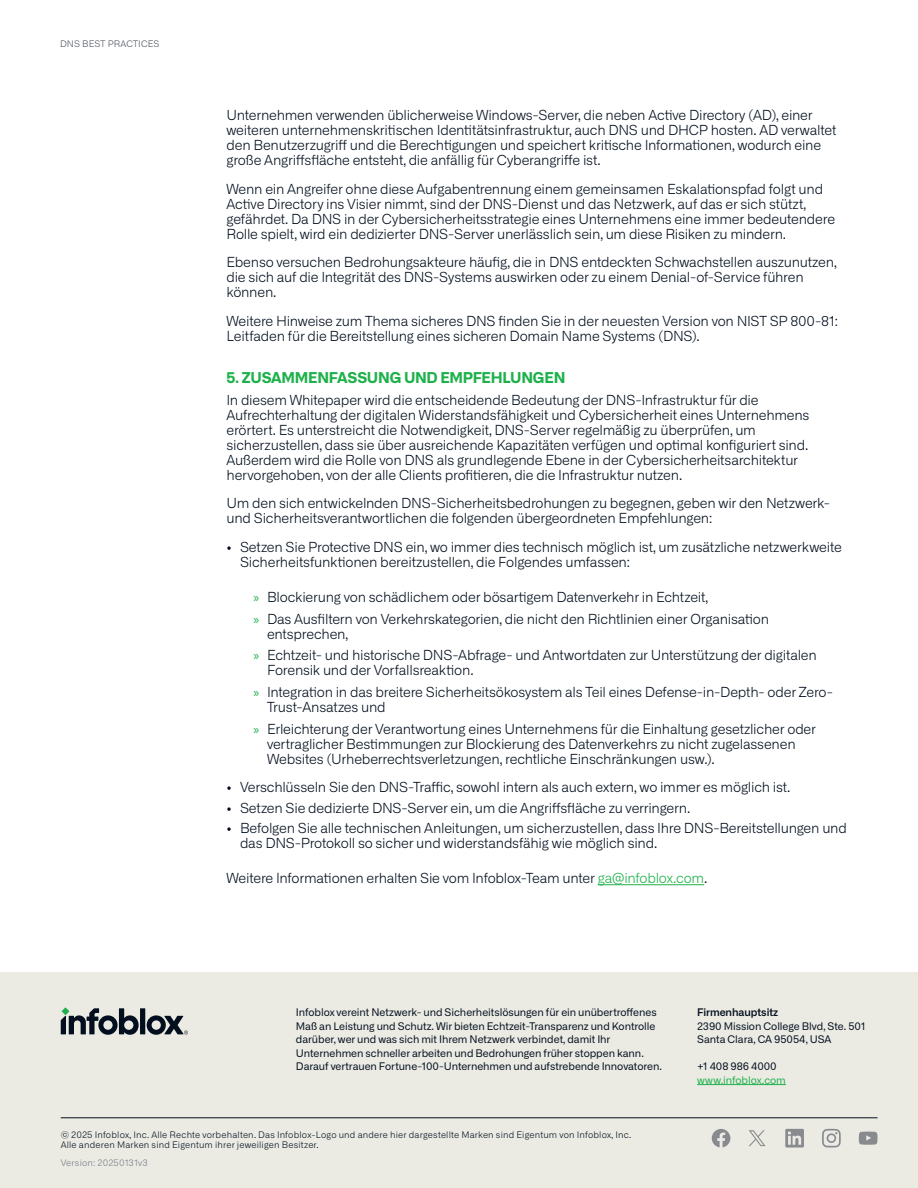
<style>
.page{position:relative;width:918px;height:1188px;background:#fff}
.page>*{position:absolute;margin:0;border:0;box-sizing:border-box;transform-origin:0 0}
.Heading_Level_1{font:700 15px "Alliance No.2";letter-spacing:-.02em;color:#1eb14b}
.body_text{font:300 13.8px/15px "Alliance No.1";letter-spacing:-.015em;color:#030f1e}
.t1{font:10.5px/13.5px "Alliance No.1";letter-spacing:-.005em;color:#030f1e}
.t2{font:10.5px "Alliance No.1";letter-spacing:-.005em;color:#1eb14b}
.t3{font:600 10.5px "Alliance No.1";letter-spacing:-.005em;color:#030f1e}
.t4{font:300 9px/9.8px "Alliance No.1";letter-spacing:.02em;color:#030f1e}
.t5{font:300 9px "Alliance No.1";letter-spacing:.005em;color:#797b86}
.t6{font:300 9px "Alliance No.1";letter-spacing:.01em;color:#4d515e}
.s1{font-family:"Myriad Pro";font-weight:400;color:#1eb14b}
.s2{color:#1eb14b}
</style>
<div class="page">
<div style="left:0;top:972px;width:918px;height:216px;background:#ebebe4"></div>
<div style="left:140px;top:1008px;width:5px;height:26px;background:#030f1e"></div>
<svg style="left:147px;top:1015px;width:41px;height:20px"></svg>
<svg style="left:61px;top:1008px;width:78px;height:27px"></svg>
<hr style="left:697px;top:1084px;width:89px;height:1px;background:#1eb14b">
<svg style="left:822px;top:1129px;width:19px;height:18px"></svg>
<svg style="left:859px;top:1132px;width:19px;height:13px"></svg>
<svg style="left:785px;top:1129px;width:19px;height:19px"></svg>
<svg style="left:712px;top:1129px;width:18px;height:18px"></svg>
<hr style="left:61px;top:1118px;width:817px;height:1px;background:#030f1e">
<svg style="left:749px;top:1130px;width:17px;height:16px"></svg>
<hr style="left:598px;top:884px;width:106px;height:1px;background:#1eb14b">
<p class="t6" style="left:60px;top:39px;width:101px">DNS BEST PRACTICES</p>
<p class="body_text" style="left:226px;top:108px;width:611px">Unternehmen verwenden üblicherweise Windows-Server, die neben Active Directory (AD), einer weiteren unternehmenskritischen Identitätsinfrastruktur, auch DNS und DHCP hosten. AD verwaltet den Benutzerzugriff und die Berechtigungen und speichert kritische Informationen, wodurch eine große Angriffsfläche entsteht, die anfällig für Cyberangriffe ist.</p>
<p class="body_text" style="left:226px;top:181px;width:610px">Wenn ein Angreifer ohne diese Aufgabentrennung einem gemeinsamen Eskalationspfad folgt und Active Directory ins Visier nimmt, sind der DNS-Dienst und das Netzwerk, auf das er sich stützt, gefährdet. Da DNS in der Cybersicherheitsstrategie eines Unternehmens eine immer bedeutendere Rolle spielt, wird ein dedizierter DNS-Server unerlässlich sein, um diese Risiken zu mindern.</p>
<p class="body_text" style="left:226px;top:255px;width:612px">Ebenso versuchen Bedrohungsakteure häufig, die in DNS entdeckten Schwachstellen auszunutzen, die sich auf die Integrität des DNS-Systems auswirken oder zu einem Denial-of-Service führen können.</p>
<p class="body_text" style="left:226px;top:313px;width:613px">Weitere Hinweise zum Thema sicheres DNS finden Sie in der neuesten Version von NIST SP 800-81:<br>Leitfaden für die Bereitstellung eines sicheren Domain Name Systems (DNS).</p>
<p class="Heading_Level_1" style="left:226px;top:367px;width:340px">5. ZUSAMMENFASSUNG UND EMPFEHLUNGEN</p>
<p class="body_text" style="left:226px;top:392px;width:585px">In diesem Whitepaper wird die entscheidende Bedeutung der DNS-Infrastruktur für die Aufrechterhaltung der digitalen Widerstandsfähigkeit und Cybersicherheit eines Unternehmens erörtert. Es unterstreicht die Notwendigkeit, DNS-Server regelmäßig zu überprüfen, um sicherzustellen, dass sie über ausreichende Kapazitäten verfügen und optimal konfiguriert sind.<br>Außerdem wird die Rolle von DNS als grundlegende Ebene in der Cybersicherheitsarchitektur hervorgehoben, von der alle Clients profitieren, die die Infrastruktur nutzen.</p>
<p class="body_text" style="left:226px;top:496px;width:605px">Um den sich entwickelnden DNS-Sicherheitsbedrohungen zu begegnen, geben wir den Netzwerk&shy;und Sicherheitsverantwortlichen die folgenden übergeordneten Empfehlungen:</p>
<p class="body_text" style="left:240px;top:539px;width:603px;text-indent:-14px">• Setzen Sie Protective DNS ein, wo immer dies technisch möglich ist, um zusätzliche netzwerkweite<br>Sicherheitsfunktionen bereitzustellen, die Folgendes umfassen:</p>
<p class="body_text" style="left:254px;top:589px;width:456px"><span class="s1">»</span> Blockierung von schädlichem oder bösartigem Datenverkehr in Echtzeit,</p>
<p class="body_text" style="left:267px;top:611px;width:504px;text-indent:-14px"><span class="s1">»</span> Das Ausfiltern von Verkehrskategorien, die nicht den Richtlinien einer Organisation entsprechen,</p>
<p class="body_text" style="left:267px;top:648px;width:551px;text-indent:-14px"><span class="s1">»</span> Echtzeit- und historische DNS-Abfrage- und Antwortdaten zur Unterstützung der digitalen<br>Forensik und der Vorfallsreaktion.</p>
<p class="body_text" style="left:267px;top:685px;width:567px;text-indent:-14px"><span class="s1">»</span> Integration in das breitere Sicherheitsökosystem als Teil eines Defense-in-Depth- oder Zero-<br>Trust-Ansatzes und</p>
<p class="body_text" style="left:267px;top:721px;width:551px;text-indent:-14px"><span class="s1">»</span> Erleichterung der Verantwortung eines Unternehmens für die Einhaltung gesetzlicher oder vertraglicher Bestimmungen zur Blockierung des Datenverkehrs zu nicht zugelassenen<br>Websites (Urheberrechtsverletzungen, rechtliche Einschränkungen usw.).</p>
<p class="body_text" style="left:226px;top:780px;width:566px">• Verschlüsseln Sie den DNS-Traffic, sowohl intern als auch extern, wo immer es möglich ist.</p>
<p class="body_text" style="left:226px;top:800px;width:465px">• Setzen Sie dedizierte DNS-Server ein, um die Angriffsfläche zu verringern.</p>
<p class="body_text" style="left:240px;top:821px;width:608px;text-indent:-14px">• Befolgen Sie alle technischen Anleitungen, um sicherzustellen, dass Ihre DNS-Bereitstellungen und das DNS-Protokoll so sicher und widerstandsfähig wie möglich sind.</p>
<p class="body_text" style="left:226px;top:871px;width:482px">Weitere Informationen erhalten Sie vom Infoblox-Team unter <span class="s2">ga@infoblox.com</span>.</p>
<p class="t1" style="left:296px;top:1006px;width:368px">Infoblox vereint Netzwerk- und Sicherheitslösungen für ein unübertroffenes Maß an Leistung und Schutz. Wir bieten Echtzeit-Transparenz und Kontrolle darüber, wer und was sich mit Ihrem Netzwerk verbindet, damit Ihr Unternehmen schneller arbeiten und Bedrohungen früher stoppen kann.<br>Darauf vertrauen Fortune-100-Unternehmen und aufstrebende Innovatoren.</p>
<p class="t3" style="left:697px;top:1006px;width:83px">Firmenhauptsitz</p>
<p class="t1" style="left:697px;top:1019px;width:170px">2390 Mission College Blvd, Ste. 501<br>Santa Clara, CA 95054, USA</p>
<p class="t1" style="left:697px;top:1059px;width:81px">+1 408 986 4000</p>
<p class="t2" style="left:697px;top:1073px;width:90px">www.infoblox.com</p>
<p class="t4" style="left:61px;top:1130px;width:572px">© 2025 Infoblox, Inc. Alle Rechte vorbehalten. Das Infoblox-Logo und andere hier dargestellte Marken sind Eigentum von Infoblox, Inc.<br>Alle anderen Marken sind Eigentum ihrer jeweiligen Besitzer.</p>
<p class="t5" style="left:61px;top:1158px;width:89px">Version: 20250131v3</p>
</div>
